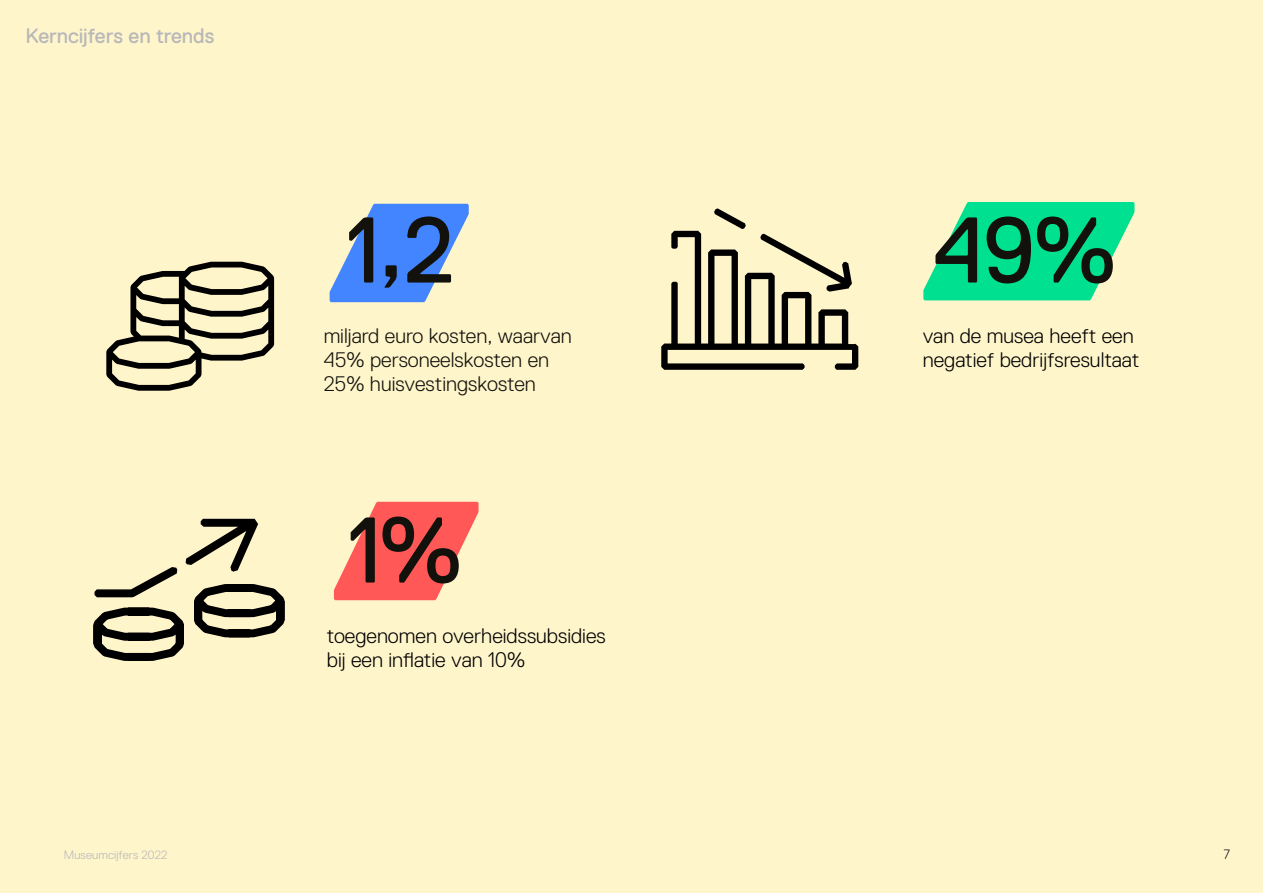
<style>
.page{position:relative;width:1263px;height:893px;background:#fff5cb}
.page>*{position:absolute;margin:0;border:0;box-sizing:border-box;transform-origin:0 0}
.t1{font:93px "Replica Std";color:#12110c}
.t2{font:300 21px/24px "Replica Std";color:#000}
.t3{font:300 21px/24px "Replica Std";color:#12110c}
.t4{font:21px "Replica Std";letter-spacing:-.005em;color:#b8b8b8}
.t5{font:300 13.5px "Replica Std";color:#000}
.t6{font:300 12px "Replica Std";letter-spacing:.01em;color:#b8b8b8}
</style>
<div class="page">
<svg style="left:334px;top:502px;width:144px;height:98px"></svg>
<svg style="left:923px;top:202px;width:211px;height:98px"></svg>
<svg style="left:661px;top:208px;width:197px;height:162px"></svg>
<svg style="left:93px;top:518px;width:192px;height:143px"></svg>
<svg style="left:330px;top:204px;width:139px;height:98px"></svg>
<svg style="left:106px;top:262px;width:168px;height:129px"></svg>
<p class="t4" style="left:26px;top:24px;width:190px">Kerncijfers en trends</p>
<h1 class="t1" style="left:345px;top:199px;width:111px">1,2</h1>
<p class="t3" style="left:324px;top:323px;width:250px">miljard euro kosten, waarvan<br>45% personeelskosten en<br>25% huisvestingskosten</p>
<h1 class="t1" style="left:347px;top:499px;width:117px">1%</h1>
<p class="t2" style="left:327px;top:623px;width:280px">toegenomen overheidssubsidies bij een inflatie van 10%</p>
<h1 class="t1" style="left:934px;top:199px;width:184px">49%</h1>
<p class="t2" style="left:923px;top:323px;width:218px">van de musea heeft een negatief bedrijfsresultaat</p>
<p class="t6" style="left:64px;top:848px;width:105px">Museumcijfers 2022</p>
<p class="t5" style="left:1223px;top:846px;width:8px">7</p>
</div>
